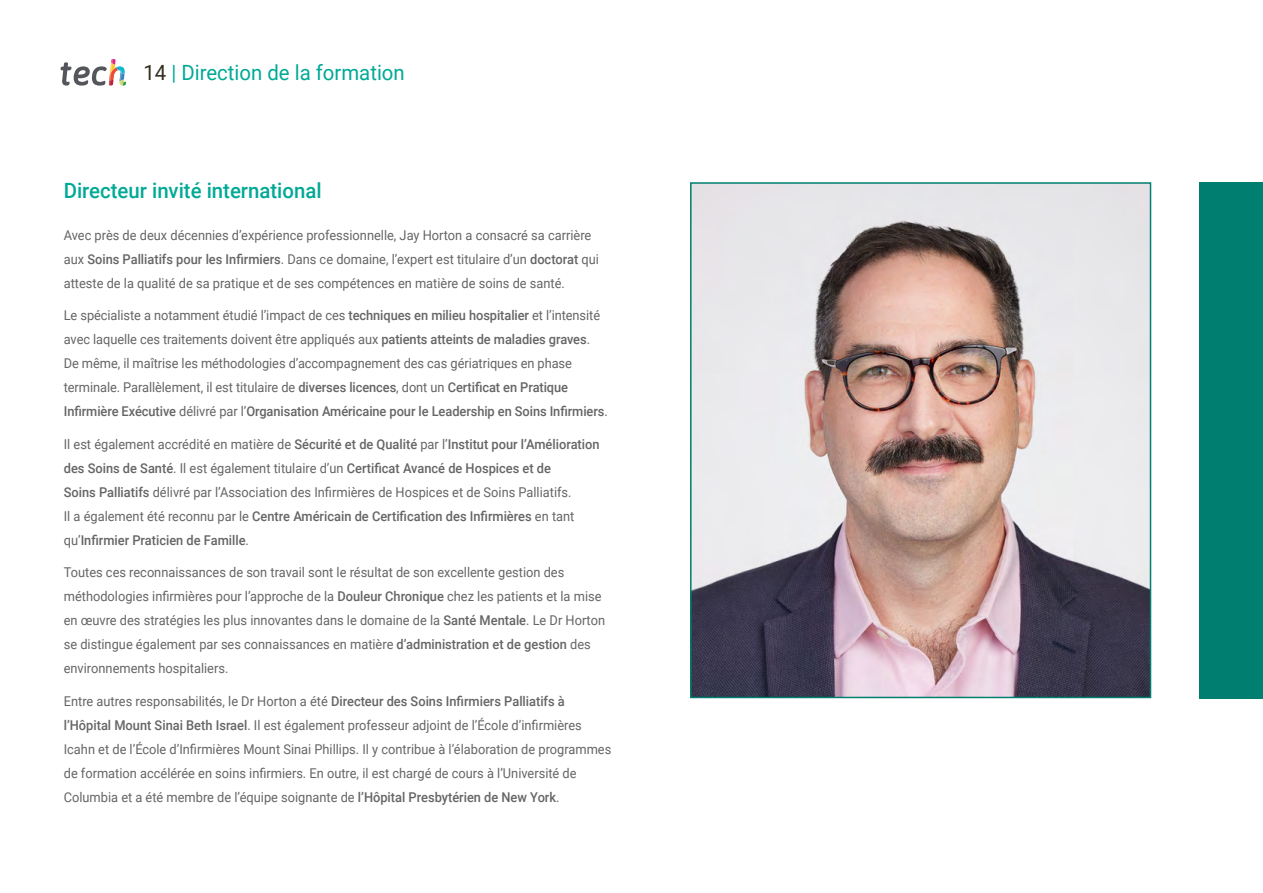
<style>
.page{position:relative;width:1263px;height:893px;background:#fff}
.page>*{position:absolute;margin:0;border:0;box-sizing:border-box;transform-origin:0 0}
.t1{font:500 21px "Roboto";color:#00a996}
.t2{font:21px "Roboto";color:#00a996}
.t3{font:13.5px/24px "Roboto";color:#656565;scale:.95 1}
.t4{font:500 13.5px/24px "Roboto";color:#656565;scale:.95 1}
.s1{color:#312e20}
.s2{font-weight:500}
.s3{font-weight:400}
</style>
<div class="page">
<img style="left:693px;top:185px;width:455px;height:510px">
<div style="left:690px;top:182px;width:461px;height:516px;border:2px solid #007e6f"></div>
<div style="left:1199px;top:182px;width:64px;height:516px;background:#007e70"></div>
<svg style="left:61px;top:59px;width:65px;height:27px"></svg>
<h1 class="t2" style="left:144px;top:57px;width:263px"><span class="s1">14</span> | Direction de la formation</h1>
<h1 class="t1" style="left:64px;top:176px;width:259px">Directeur invité international</h1>
<p class="t3" style="left:64px;top:222px;width:565px">Avec près de deux décennies d’expérience professionnelle, Jay Horton a consacré sa carrière aux <span class="s2">Soins Palliatifs pour les Infirmiers</span>. Dans ce domaine, l’expert est titulaire d’un <span class="s2">doctorat</span> qui atteste de la qualité de sa pratique et de ses compétences en matière de soins de santé.</p>
<p class="t3" style="left:64px;top:303px;width:574px">Le spécialiste a notamment étudié l’impact de ces <span class="s2">techniques en milieu hospitalier</span> et l’intensité avec laquelle ces traitements doivent être appliqués aux <span class="s2">patients atteints de maladies graves</span>.<br>De même, il maîtrise les méthodologies d’accompagnement des cas gériatriques en phase terminale. Parallèlement, il est titulaire de <span class="s2">diverses licences</span>, dont un <span class="s2">Certificat en Pratique Infirmière Exécutive</span> délivré par l’<span class="s2">Organisation Américaine pour le Leadership en Soins Infirmiers</span>.</p>
<p class="t4" style="left:64px;top:431px;width:565px"><span class="s3">Il est également accrédité en matière de</span> Sécurité et de Qualité <span class="s3">par l’</span>Institut pour l’Amélioration des Soins de Santé<span class="s3">. Il est également titulaire d’un</span> Certificat Avancé de Hospices et de<br>Soins Palliatifs <span class="s3">délivré par l’Association des Infirmières de Hospices et de Soins Palliatifs.<br>Il a également été reconnu par le</span> Centre Américain de Certification des Infirmières <span class="s3">en tant qu’</span>Infirmier Praticien de Famille<span class="s3">.</span></p>
<p class="t3" style="left:64px;top:560px;width:571px">Toutes ces reconnaissances de son travail sont le résultat de son excellente gestion des méthodologies infirmières pour l’approche de la <span class="s2">Douleur Chronique</span> chez les patients et la mise en œuvre des stratégies les plus innovantes dans le domaine de la <span class="s2">Santé Mentale</span>. Le Dr Horton se distingue également par ses connaissances en matière <span class="s2">d’administration et de gestion</span> des environnements hospitaliers.</p>
<p class="t3" style="left:64px;top:688px;width:578px">Entre autres responsabilités, le Dr Horton a été <span class="s2">Directeur des Soins Infirmiers Palliatifs à l’Hôpital Mount Sinai Beth Israel</span>. Il est également professeur adjoint de l’École d’infirmières Icahn et de l’École d’Infirmières Mount Sinai Phillips. Il y contribue à l’élaboration de programmes de formation accélérée en soins infirmiers. En outre, il est chargé de cours à l’Université de Columbia et a été membre de l’équipe soignante de <span class="s2">l’Hôpital Presbytérien de New York</span>.</p>
</div>
